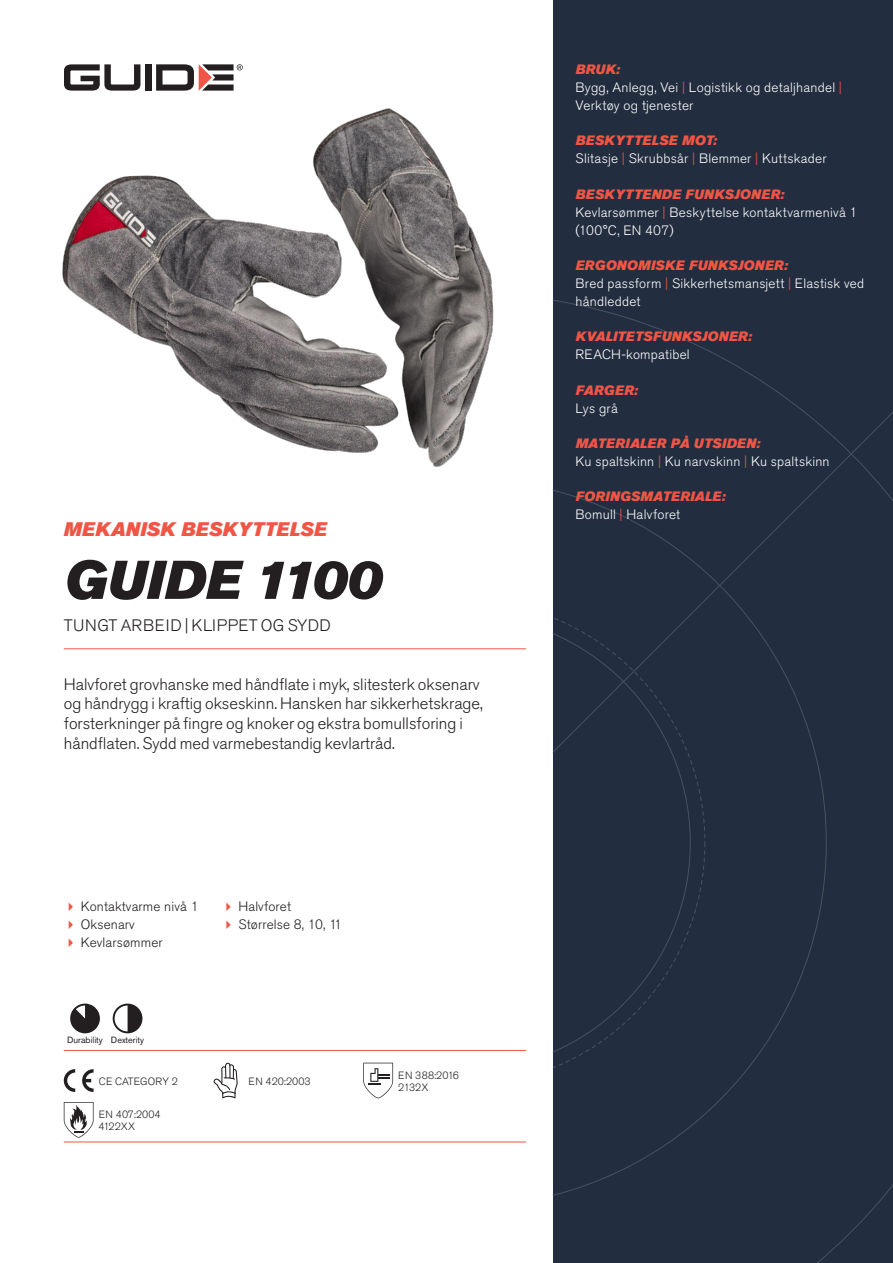
<style>
.page{position:relative;width:893px;height:1263px;background:#fff}
.page>*{position:absolute;margin:0;border:0;box-sizing:border-box;transform-origin:0 0}
.Rubrik{font:italic 54px "Akzidenz Grotesk Pro Super";color:#231f20}
.Överrubrik{font:italic 19.5px "Akzidenz Grotesk Pro Super";letter-spacing:.01em;color:#f05545}
.Ingress{font:300 16.5px/19.8px "Akzidenz Grotesk Pro";color:#231f20}
.Product_-_AltSegment{font:300 16.5px "Akzidenz Grotesk Pro";letter-spacing:.03em;color:#231f20}
.Produkt_-_Brödtext{font:300 13.5px/18px "Akzidenz Grotesk Pro";letter-spacing:.02em;color:#fff}
.Produkt_-_Namn{font:italic 13.5px "Akzidenz Grotesk Pro Super";letter-spacing:.02em;color:#f05545}
.t1{font:300 13.5px "Akzidenz Grotesk Pro";letter-spacing:.01em;color:#231f20}
.t2{font:300 10.5px "Akzidenz Grotesk Pro";color:#231f20}
.Produkt_-_Egenskaper{font:9px "Akzidenz Grotesk Pro";color:#231f20}
.s1{color:#f05545}
</style>
<div class="page">
<div style="left:145px;top:64px;width:7px;height:27px;background:#231f20"></div>
<svg style="left:156px;top:64px;width:87px;height:27px"></svg>
<svg style="left:64px;top:64px;width:76px;height:27px"></svg>
<div style="left:553px;top:0;width:340px;height:1263px;background:#222d3f"></div>
<svg style="left:553px;top:300px;width:340px;height:963px"></svg>
<hr style="left:64px;top:1050px;width:462px;height:1px;background:#f05545">
<hr style="left:64px;top:1142px;width:462px;height:1px;background:#f05545">
<svg style="left:70px;top:1003px;width:30px;height:30px"></svg>
<svg style="left:113px;top:1003px;width:29px;height:30px"></svg>
<svg style="left:64px;top:1069px;width:11px;height:23px"></svg>
<svg style="left:82px;top:1069px;width:12px;height:23px"></svg>
<svg style="left:214px;top:1063px;width:24px;height:35px"></svg>
<svg style="left:363px;top:1063px;width:30px;height:35px"></svg>
<svg style="left:64px;top:1102px;width:30px;height:36px"></svg>
<img style="left:62px;top:108px;width:432px;height:359px">
<hr style="left:64px;top:648px;width:462px;height:1px;background:#f05545">
<p class="Överrubrik" style="left:64px;top:517px;width:265px">MEKANISK BESKYTTELSE</p>
<p class="Rubrik" style="left:64px;top:545px;width:319px">GUIDE 1100</p>
<p class="Product_-_AltSegment" style="left:64px;top:615px;width:269px">TUNGT ARBEID | KLIPPET OG SYDD</p>
<p class="Ingress" style="left:64px;top:674px;width:421px">Halvforet grovhanske med håndflate i myk, slitesterk oksenarv og håndrygg i kraftig okseskinn. Hansken har sikkerhetskrage, forsterkninger på fingre og knoker og ekstra bomullsforing i håndflaten. Sydd med varmebestandig kevlartråd.</p>
<p class="t1" style="left:81px;top:898px;width:119px">Kontaktvarme nivå 1</p>
<p class="t1" style="left:81px;top:916px;width:56px">Oksenarv</p>
<p class="t1" style="left:81px;top:934px;width:83px">Kevlarsømmer</p>
<p class="t1" style="left:238px;top:898px;width:54px">Halvforet</p>
<p class="t1" style="left:238px;top:916px;width:105px">Størrelse 8, 10, 11</p>
<p class="Produkt_-_Egenskaper" style="left:67px;top:1034px;width:37px">Durability</p>
<p class="Produkt_-_Egenskaper" style="left:111px;top:1034px;width:35px">Dexterity</p>
<p class="t2" style="left:99px;top:1074px;width:81px">CE CATEGORY 2</p>
<p class="t2" style="left:248px;top:1074px;width:64px">EN 420:2003</p>
<p class="t2" style="left:99px;top:1107px;width:63px">EN 407:2004</p>
<p class="t2" style="left:99px;top:1119px;width:38px">4122XX</p>
<p class="t2" style="left:398px;top:1068px;width:62px">EN 388:2016</p>
<p class="t2" style="left:398px;top:1080px;width:32px">2132X</p>
<p class="Produkt_-_Namn" style="left:576px;top:60px;width:46px">BRUK:</p>
<p class="Produkt_-_Brödtext" style="left:576px;top:78px;width:268px">Bygg, Anlegg, Vei <span class="s1">|</span> Logistikk og detaljhandel <span class="s1">|<br></span>Verktøy og tjenester</p>
<p class="Produkt_-_Namn" style="left:576px;top:132px;width:143px">BESKYTTELSE MOT:</p>
<p class="Produkt_-_Brödtext" style="left:576px;top:150px;width:252px">Slitasje <span class="s1">|</span> Skrubbsår <span class="s1">|</span> Blemmer <span class="s1">|</span> Kuttskader</p>
<p class="Produkt_-_Namn" style="left:576px;top:185px;width:210px">BESKYTTENDE FUNKSJONER:</p>
<p class="Produkt_-_Brödtext" style="left:576px;top:203px;width:283px">Kevlarsømmer <span class="s1">|</span> Beskyttelse kontaktvarmenivå 1 (100°C, EN 407)</p>
<p class="Produkt_-_Namn" style="left:576px;top:256px;width:214px">ERGONOMISKE FUNKSJONER:</p>
<p class="Produkt_-_Brödtext" style="left:576px;top:274px;width:290px">Bred passform <span class="s1">|</span> Sikkerhetsmansjett <span class="s1">|</span> Elastisk ved håndleddet</p>
<p class="Produkt_-_Namn" style="left:576px;top:328px;width:178px">KVALITETSFUNKSJONER:</p>
<p class="Produkt_-_Brödtext" style="left:576px;top:346px;width:116px">REACH-kompatibel</p>
<p class="Produkt_-_Namn" style="left:576px;top:381px;width:64px">FARGER:</p>
<p class="Produkt_-_Brödtext" style="left:576px;top:399px;width:44px">Lys grå</p>
<p class="Produkt_-_Namn" style="left:576px;top:434px;width:186px">MATERIALER PÅ UTSIDEN:</p>
<p class="Produkt_-_Brödtext" style="left:576px;top:452px;width:256px">Ku spaltskinn <span class="s1">|</span> Ku narvskinn <span class="s1">|</span> Ku spaltskinn</p>
<p class="Produkt_-_Namn" style="left:576px;top:488px;width:151px">FORINGSMATERIALE:</p>
<p class="Produkt_-_Brödtext" style="left:576px;top:506px;width:106px">Bomull <span class="s1">|</span> Halvforet</p>
</div>
